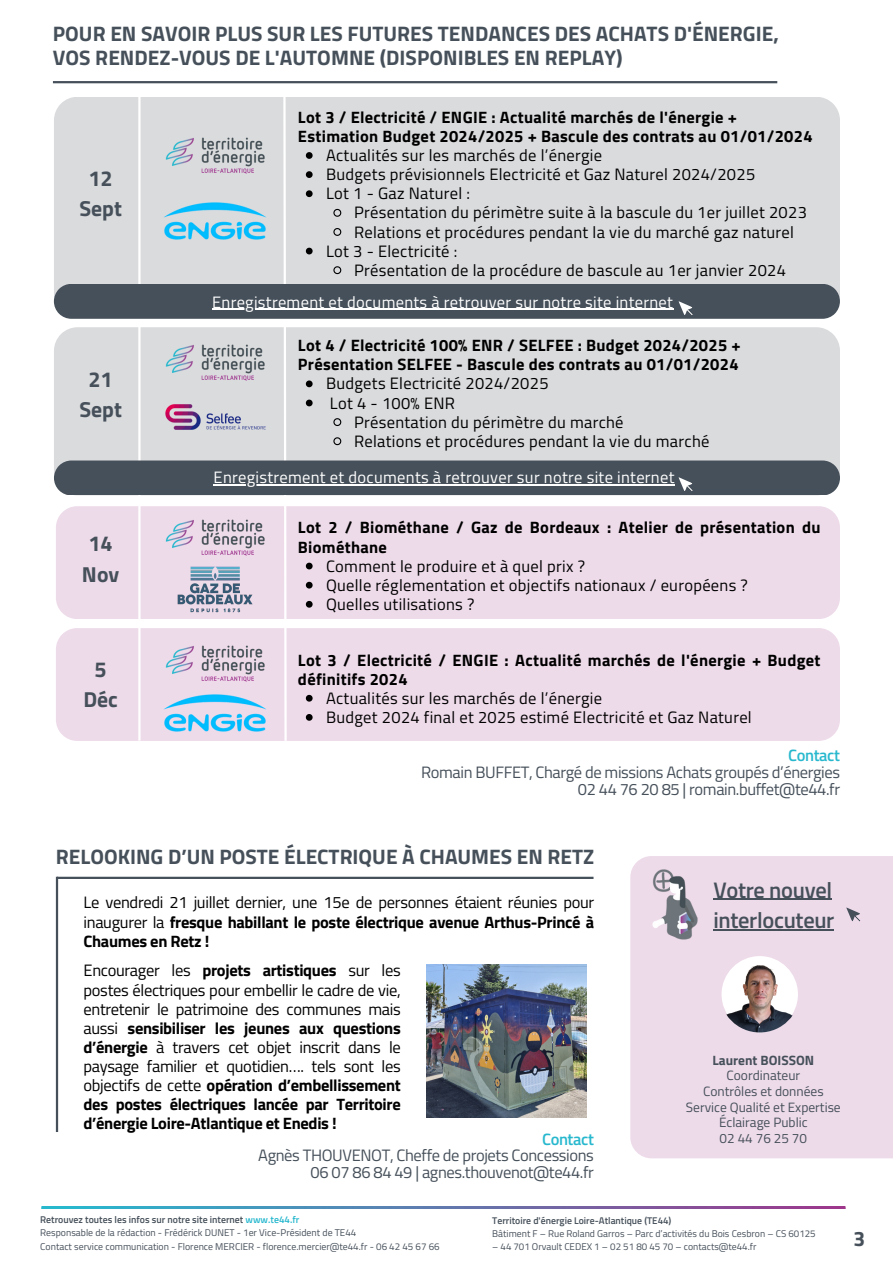
<style>
.page{position:relative;width:893px;height:1264px;background:#fff}
.page>*{position:absolute;margin:0;border:0;box-sizing:border-box;transform-origin:0 0}
.t1{font:600 22.5px "Titillium Web";letter-spacing:-.015em;color:#46505a}
.t2{font:700 21.6px "Titillium Web";color:#46505a}
.t3{font:700 21px "Titillium Web";color:#46505a}
.t4{font:16.5px/19px "Titillium Web";letter-spacing:.02em;color:#000;text-align:justify}
.t5{font:700 16.5px/19px "Titillium Web";letter-spacing:.02em;color:#000}
.t6{font:16.5px "Titillium Web";letter-spacing:-.025em;color:#46505a}
.t7{font:16.5px "Titillium Web";letter-spacing:.02em;color:#fff}
.t8{font:600 16.5px "Titillium Web";letter-spacing:-.025em;color:#28b8ce}
.t9{font:13.5px/15.8px "Titillium Web";color:#46505a;text-align:center}
.t10{font:700 13.5px "Titillium Web";color:#46505a}
.t11{font:9.75px "Titillium Web";color:#46505a}
.t12{font:600 9.75px "Titillium Web";color:#46505a}
.s1{font-weight:700}
.s2{color:#28b8ce}
</style>
<div class="page">
<hr style="left:56px;top:876px;width:2px;height:255px;background:#46505a">
<hr style="left:57px;top:876px;width:536px;height:3px;background:#46505a">
<div style="left:630px;top:856px;width:262px;height:302px;background:#eedbea"></div>
<hr style="left:713px;top:898px;width:118px;height:1px;background:#46505a">
<hr style="left:713px;top:929px;width:121px;height:1px;background:#46505a">
<img style="left:719px;top:952px;width:80px;height:80px;border-radius:50%">
<img style="left:639px;top:868px;width:73px;height:73px">
<div style="left:41px;top:1199px;width:804px;height:18px;background:linear-gradient(to right,#24bcd0,#9e368c);border-radius:9px"></div>
<div style="left:37px;top:1196px;width:813px;height:10px;background:#fff"></div>
<div style="left:37px;top:1208px;width:813px;height:14px;background:#fff"></div>
<img style="left:426px;top:964px;width:160px;height:153px">
<hr style="left:53px;top:81px;width:724px;height:2px;background:#46505a">
<svg style="left:54px;top:97px;width:785px;height:644px;background:#d0cdd4"></svg>
<svg style="left:842px;top:903px;width:18px;height:18px"></svg>
<p class="t3" style="left:53px;top:17px;width:727px">POUR EN SAVOIR PLUS SUR LES FUTURES TENDANCES DES ACHATS D'ÉNERGIE,</p>
<p class="t3" style="left:53px;top:41px;width:571px">VOS RENDEZ-VOUS DE L'AUTOMNE (DISPONIBLES EN REPLAY)</p>
<p class="t2" style="left:88px;top:161px;width:26px">12</p>
<p class="t2" style="left:79px;top:192px;width:44px">Sept</p>
<p class="t2" style="left:88px;top:362px;width:26px">21</p>
<p class="t2" style="left:79px;top:392px;width:44px">Sept</p>
<p class="t2" style="left:88px;top:527px;width:26px">14</p>
<p class="t2" style="left:82px;top:557px;width:39px">Nov</p>
<p class="t2" style="left:95px;top:652px;width:14px">5</p>
<p class="t2" style="left:83px;top:683px;width:36px">Déc</p>
<p class="t5" style="left:298px;top:107px;width:516px">Lot 3 / Electricité / ENGIE : Actualité marchés de l'énergie +<br>Estimation Budget 2024/2025 + Bascule des contrats au 01/01/2024</p>
<p class="t4" style="left:326px;top:145px;width:277px">Actualités sur les marchés de l’énergie</p>
<p class="t4" style="left:326px;top:164px;width:430px">Budgets prévisionnels Electricité et Gaz Naturel 2024/2025</p>
<p class="t4" style="left:326px;top:184px;width:146px">Lot 1 - Gaz Naturel :</p>
<p class="t4" style="left:354px;top:203px;width:454px">Présentation du périmètre suite à la bascule du 1er juillet 2023</p>
<p class="t4" style="left:354px;top:222px;width:441px">Relations et procédures pendant la vie du marché gaz naturel</p>
<p class="t4" style="left:326px;top:241px;width:133px">Lot 3 - Electricité :</p>
<p class="t4" style="left:354px;top:260px;width:433px">Présentation de la procédure de bascule au 1er janvier 2024</p>
<p class="t7" style="left:212px;top:289px;width:462px">Enregistrement et documents à retrouver sur notre site internet</p>
<p class="t5" style="left:298px;top:335px;width:444px">Lot 4 / Electricité 100% ENR / SELFEE : Budget 2024/2025 +<br>Présentation SELFEE - Bascule des contrats au 01/01/2024</p>
<p class="t4" style="left:326px;top:374px;width:224px">Budgets Electricité 2024/2025</p>
<p class="t4" style="left:330px;top:393px;width:127px">Lot 4 - 100% ENR</p>
<p class="t4" style="left:354px;top:412px;width:271px">Présentation du périmètre du marché</p>
<p class="t4" style="left:354px;top:431px;width:357px">Relations et procédures pendant la vie du marché</p>
<p class="t7" style="left:213px;top:464px;width:462px">Enregistrement et documents à retrouver sur notre site internet</p>
<p class="t5" style="left:298px;top:518px;width:524px">Lot 2 / Biométhane / Gaz de Bordeaux : Atelier de présentation du<br>Biométhane</p>
<p class="t4" style="left:326px;top:556px;width:260px">Comment le produire et à quel prix ?</p>
<p class="t4" style="left:326px;top:575px;width:423px">Quelle réglementation et objectifs nationaux / européens ?</p>
<p class="t4" style="left:326px;top:594px;width:150px">Quelles utilisations ?</p>
<p class="t5" style="left:298px;top:650px;width:524px">Lot 3 / Electricité / ENGIE : Actualité marchés de l'énergie + Budget définitifs 2024</p>
<p class="t4" style="left:326px;top:688px;width:277px">Actualités sur les marchés de l’énergie</p>
<p class="t4" style="left:326px;top:707px;width:427px">Budget 2024 final et 2025 estimé Electricité et Gaz Naturel</p>
<p class="t8" style="left:788px;top:742px;width:53px">Contact</p>
<p class="t6" style="left:421px;top:759px;width:420px">Romain BUFFET, Chargé de missions Achats groupés d’énergies</p>
<p class="t6" style="left:578px;top:776px;width:263px">02 44 76 20 85 | romain.buffet@te44.fr</p>
<p class="t3" style="left:56px;top:840px;width:540px">RELOOKING D’UN POSTE ÉLECTRIQUE À CHAUMES EN RETZ</p>
<p class="t4" style="left:83px;top:892px;width:512px">Le vendredi 21 juillet dernier, une 15e de personnes étaient réunies pour inaugurer la <span class="s1">fresque habillant le poste électrique avenue Arthus-Princé à Chaumes en Retz !</span></p>
<p class="t4" style="left:83px;top:960px;width:319px">Encourager les <span class="s1">projets artistiques</span> sur les postes électriques pour embellir le cadre de vie, entretenir le patrimoine des communes mais aussi <span class="s1">sensibiliser les jeunes aux questions d’énergie</span> à travers cet objet inscrit dans le paysage familier et quotidien…. tels sont les objectifs de cette <span class="s1">opération d’embellissement des postes électriques lancée par Territoire d’énergie Loire-Atlantique et Enedis !</span></p>
<p class="t8" style="left:542px;top:1125px;width:53px">Contact</p>
<p class="t6" style="left:258px;top:1142px;width:337px">Agnès THOUVENOT, Cheffe de projets Concessions</p>
<p class="t6" style="left:310px;top:1159px;width:285px">06 07 86 84 49 | agnes.thouvenot@te44.fr</p>
<p class="t1" style="left:713px;top:872px;width:120px">Votre nouvel</p>
<p class="t1" style="left:713px;top:902px;width:122px">interlocuteur</p>
<p class="t10" style="left:712px;top:1049px;width:103px">Laurent BOISSON</p>
<p class="t9" style="left:726px;top:1067px;width:75px">Coordinateur</p>
<p class="t9" style="left:703px;top:1083px;width:122px">Contrôles et données</p>
<p class="t9" style="left:686px;top:1098px;width:156px">Service Qualité et Expertise<br>Éclairage Public</p>
<p class="t9" style="left:719px;top:1130px;width:89px">02 44 76 25 70</p>
<p class="t12" style="left:40px;top:1212px;width:260px">Retrouvez toutes les infos sur notre site internet <span class="s2">www.te44.fr</span></p>
<p class="t11" style="left:40px;top:1225px;width:317px">Responsable de la rédaction - Frédérick DUNET - 1er Vice-Président de TE44</p>
<p class="t11" style="left:40px;top:1238px;width:401px">Contact service communication - Florence MERCIER - florence.mercier@te44.fr - 06 42 45 67 66</p>
<p class="t12" style="left:492px;top:1213px;width:181px">Territoire d'énergie Loire-Atlantique (TE44)</p>
<p class="t11" style="left:492px;top:1226px;width:325px">Bâtiment F – Rue Roland Garros – Parc d’activités du Bois Cesbron – CS 60125</p>
<p class="t11" style="left:492px;top:1239px;width:265px">– 44 701 Orvault CEDEX 1 – 02 51 80 45 70 – contacts@te44.fr</p>
<p class="t3" style="left:853px;top:1222px;width:13px">3</p>
</div>
